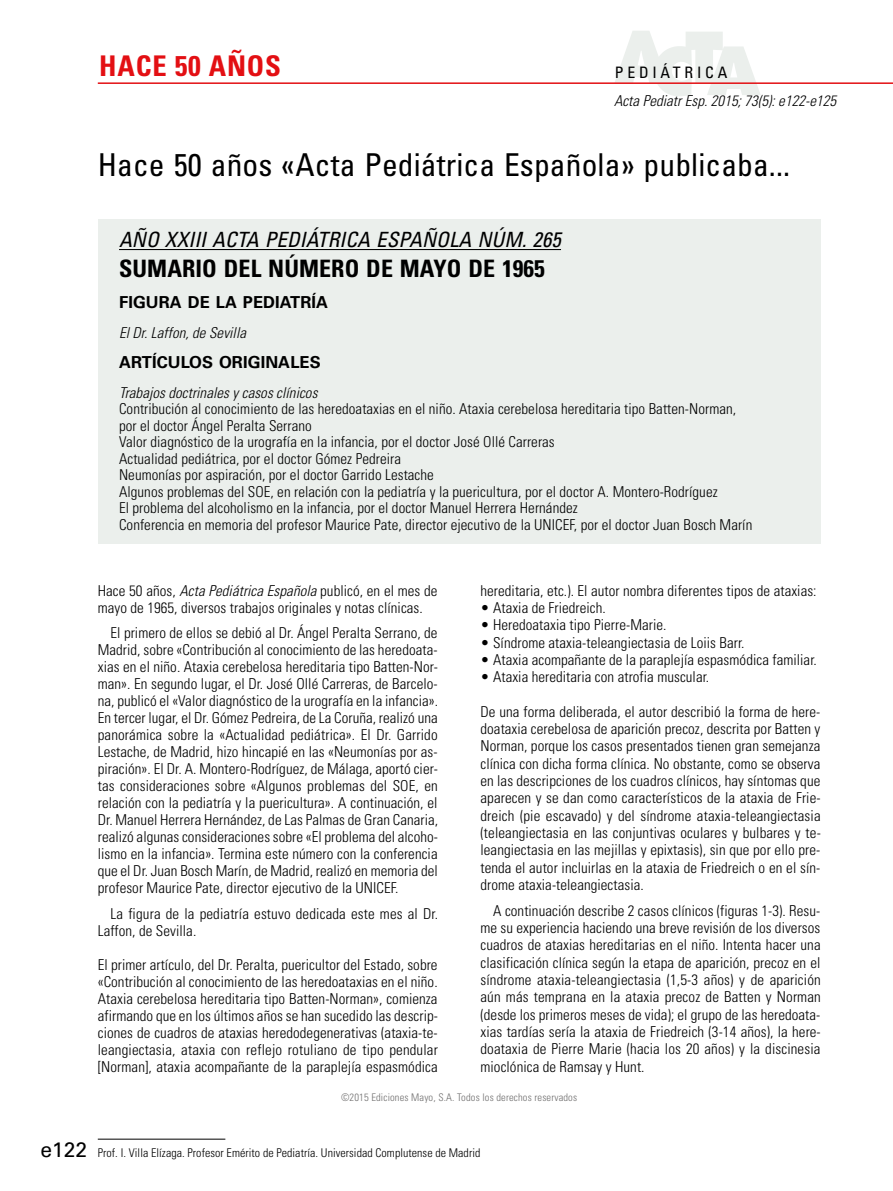
<style>
.page{position:relative;width:893px;height:1191px;background:#fff}
.page>*{position:absolute;margin:0;border:0;box-sizing:border-box;transform-origin:0 0}
.t1{font:condensed 31.5px "Univers LT Std";letter-spacing:.005em;color:#000}
.t2{font:700 condensed 28.5px "Univers LT Std";letter-spacing:.03em;color:#e30f13}
.t3{font:700 condensed 24px "Univers LT Std";letter-spacing:.005em;color:#000}
.t4{font:italic condensed 21px "Univers LT Std";letter-spacing:.005em;color:#000}
.t5{font:21px "Univers LT Std";color:#000}
.t6{font:700 16.5px "Univers LT Std";letter-spacing:.005em;color:#000}
.t7{font:condensed 15.75px "Univers LT Std";letter-spacing:.24em;color:#000}
.t8{font:300 condensed 15px/17px "Univers LT Std";letter-spacing:.005em;color:#000;text-align:justify}
.t9{font:italic 300 condensed 15px "Univers LT Std";letter-spacing:.005em;color:#000}
.t10{font:300 condensed 12px "Univers LT Std";letter-spacing:.005em;color:#000}
.t11{font:300 condensed 10.5px "Univers LT Std";letter-spacing:.015em;color:#706f6f}
.s1{font-style:italic}
</style>
<div class="page">
<svg style="left:615px;top:31px;width:146px;height:65px"></svg>
<hr style="left:98px;top:82px;width:795px;height:2px;background:#e30f13">
<div style="left:98px;top:219px;width:723px;height:325px;background:#ebefec"></div>
<hr style="left:119px;top:249px;width:442px;height:1px;background:#000">
<hr style="left:98px;top:1138px;width:127px;height:1px;background:#000">
<h2 class="t2" style="left:99px;top:48px;width:183px">HACE 50 AÑOS</h2>
<p class="t7" style="left:615px;top:62px;width:114px">PEDIÁTRICA</p>
<p class="t9" style="left:614px;top:92px;width:224px">Acta Pediatr Esp. 2015; 73(5): e122-e125</p>
<h1 class="t1" style="left:98px;top:145px;width:694px">Hace 50 años «Acta Pediátrica Española» publicaba...</h1>
<h3 class="t4" style="left:119px;top:227px;width:443px">AÑO XXIII ACTA PEDIÁTRICA ESPAÑOLA NÚM. 265</h3>
<h3 class="t3" style="left:119px;top:254px;width:427px">SUMARIO DEL NÚMERO DE MAYO DE 1965</h3>
<p class="t6" style="left:119px;top:293px;width:210px">FIGURA DE LA PEDIATRÍA</p>
<p class="t9" style="left:119px;top:323px;width:128px">El Dr. Laffon, de Sevilla</p>
<p class="t6" style="left:119px;top:353px;width:203px">ARTÍCULOS ORIGINALES</p>
<p class="t9" style="left:119px;top:383px;width:200px">Trabajos doctrinales y casos clínicos</p>
<p class="t8" style="left:119px;top:400px;width:635px;line-height:16.5px;text-align:left">Contribución al conocimiento de las heredoataxias en el niño. Ataxia cerebelosa hereditaria tipo Batten-Norman, por el doctor Ángel Peralta Serrano<br>Valor diagnóstico de la urografía en la infancia, por el doctor José Ollé Carreras<br>Actualidad pediátrica, por el doctor Gómez Pedreira<br>Neumonías por aspiración, por el doctor Garrido Lestache<br>Algunos problemas del SOE, en relación con la pediatría y la puericultura, por el doctor A. Montero-Rodríguez<br>El problema del alcoholismo en la infancia, por el doctor Manuel Herrera Hernández<br>Conferencia en memoria del profesor Maurice Pate, director ejecutivo de la UNICEF, por el doctor Juan Bosch Marín</p>
<p class="t8" style="left:98px;top:582px;width:341px">Hace 50 años, <span class="s1">Acta Pediátrica Española</span> publicó, en el mes de mayo de 1965, diversos trabajos originales y notas clínicas.</p>
<p class="t8" style="left:98px;top:624px;width:342px;text-indent:13px">El primero de ellos se debió al Dr. Ángel Peralta Serrano, de Madrid, sobre «Contribución al conocimiento de las heredoata&shy;xias en el niño. Ataxia cerebelosa hereditaria tipo Batten-Nor&shy;man». En segundo lugar, el Dr. José Ollé Carreras, de Barcelo&shy;na, publicó el «Valor diagnóstico de la urografía en la infancia».<br>En tercer lugar, el Dr. Gómez Pedreira, de La Coruña, realizó una panorámica sobre la «Actualidad pediátrica». El Dr. Garrido Lestache, de Madrid, hizo hincapié en las «Neumonías por as&shy;piración». El Dr. A. Montero-Rodríguez, de Málaga, aportó cier&shy;tas consideraciones sobre «Algunos problemas del SOE, en relación con la pediatría y la puericultura». A continuación, el Dr. Manuel Herrera Hernández, de Las Palmas de Gran Canaria, realizó algunas consideraciones sobre «El problema del alcoho&shy;lismo en la infancia». Termina este número con la conferencia que el Dr. Juan Bosch Marín, de Madrid, realizó en memoria del profesor Maurice Pate, director ejecutivo de la UNICEF.</p>
<p class="t8" style="left:98px;top:905px;width:342px;text-indent:13px">La figura de la pediatría estuvo dedicada este mes al Dr.<br>Laffon, de Sevilla.</p>
<p class="t8" style="left:98px;top:956px;width:342px">El primer artículo, del Dr. Peralta, puericultor del Estado, sobre «Contribución al conocimiento de las heredoataxias en el niño.<br>Ataxia cerebelosa hereditaria tipo Batten-Norman», comienza afirmando que en los últimos años se han sucedido las descrip&shy;ciones de cuadros de ataxias heredodegenerativas (ataxia-te&shy;leangiectasia, ataxia con reflejo rotuliano de tipo pendular [Norman], ataxia acompañante de la paraplejía espasmódica</p>
<p class="t8" style="left:480px;top:582px;width:338px">hereditaria, etc.). El autor nombra diferentes tipos de ataxias:</p>
<p class="t8" style="left:480px;top:599px;width:127px">• Ataxia de Friedreich.</p>
<p class="t8" style="left:480px;top:616px;width:187px">• Heredoataxia tipo Pierre-Marie.</p>
<p class="t8" style="left:480px;top:634px;width:266px">• Síndrome ataxia-teleangiectasia de Loiis Barr.</p>
<p class="t8" style="left:480px;top:651px;width:338px">• Ataxia acompañante de la paraplejía espasmódica familiar.</p>
<p class="t8" style="left:480px;top:668px;width:230px">• Ataxia hereditaria con atrofia muscular.</p>
<p class="t8" style="left:480px;top:703px;width:342px">De una forma deliberada, el autor describió la forma de here&shy;doataxia cerebelosa de aparición precoz, descrita por Batten y Norman, porque los casos presentados tienen gran semejanza clínica con dicha forma clínica. No obstante, como se observa en las descripciones de los cuadros clínicos, hay síntomas que aparecen y se dan como característicos de la ataxia de Frie&shy;dreich (pie escavado) y del síndrome ataxia-teleangiectasia (teleangiectasia en las conjuntivas oculares y bulbares y te&shy;leangiectasia en las mejillas y epixtasis), sin que por ello pre&shy;tenda el autor incluirlas en la ataxia de Friedreich o en el sín&shy;drome ataxia-teleangiectasia.</p>
<p class="t8" style="left:480px;top:902px;width:342px;text-indent:13px">A continuación describe 2 casos clínicos (figuras 1-3). Resu&shy;me su experiencia haciendo una breve revisión de los diversos cuadros de ataxias hereditarias en el niño. Intenta hacer una clasificación clínica según la etapa de aparición, precoz en el síndrome ataxia-teleangiectasia (1,5-3 años) y de aparición aún más temprana en la ataxia precoz de Batten y Norman (desde los primeros meses de vida); el grupo de las heredoata&shy;xias tardías sería la ataxia de Friedreich (3-14 años), la here&shy;doataxia de Pierre Marie (hacia los 20 años) y la discinesia mioclónica de Ramsay y Hunt.</p>
<p class="t11" style="left:341px;top:1090px;width:238px">©2015 Ediciones Mayo, S.A. Todos los derechos reservados</p>
<h3 class="t5" style="left:40px;top:1136px;width:48px">e122</h3>
<p class="t10" style="left:98px;top:1145px;width:384px">Prof. I. Villa Elízaga. Profesor Emérito de Pediatría. Universidad Complutense de Madrid</p>
</div>
